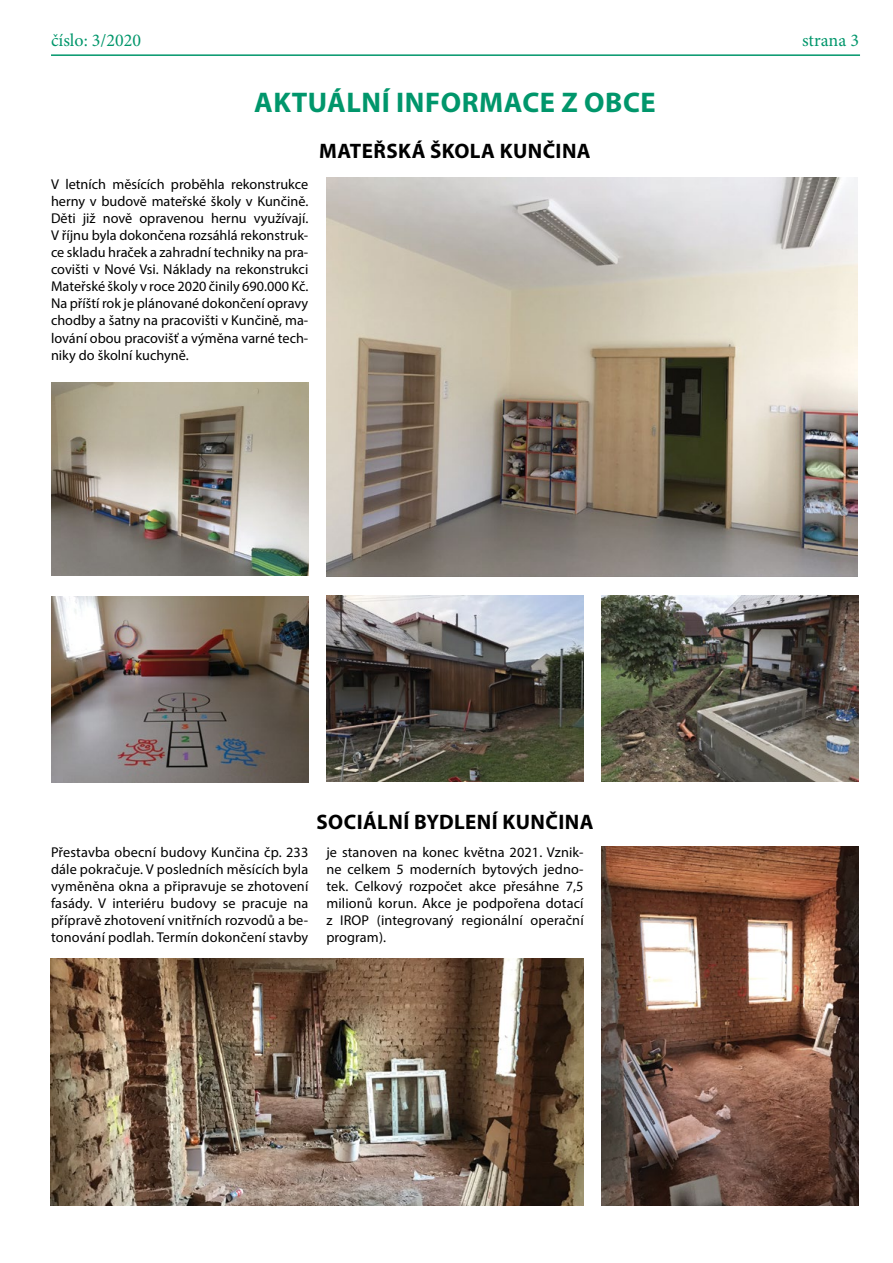
<style>
.page{position:relative;width:893px;height:1263px;background:#fff}
.page>*{position:absolute;margin:0;border:0;box-sizing:border-box;transform-origin:0 0}
.t1{font:700 28.5px "Myriad Pro";color:#00966b}
.t2{font:700 21px "Myriad Pro";letter-spacing:.02em;color:#000}
.t3{font:18px "Minion Pro";color:#00966b}
.t4{font:14.25px/17.1px "Myriad Pro";letter-spacing:.005em;color:#000;text-align:justify}
</style>
<div class="page">
<hr style="left:51px;top:54px;width:809px;height:2px;background:#00966b">
<img style="left:51px;top:382px;width:257px;height:194px">
<img style="left:326px;top:178px;width:532px;height:398px">
<img style="left:51px;top:596px;width:257px;height:186px">
<img style="left:602px;top:846px;width:257px;height:359px">
<img style="left:326px;top:596px;width:258px;height:186px">
<img style="left:602px;top:596px;width:257px;height:186px">
<img style="left:50px;top:959px;width:534px;height:246px">
<p class="t3" style="left:51px;top:29px;width:91px">číslo: 3/2020</p>
<p class="t3" style="left:802px;top:29px;width:58px">strana 3</p>
<h1 class="t1" style="left:254px;top:84px;width:18px">AKTUÁLNÍ</h1>
<h1 class="t1" style="left:396px;top:84px;width:126px">IN FORMACE</h1>
<h1 class="t1" style="left:561px;top:84px;width:42px">Z OBCE</h1>
<p class="t4" style="left:51px;top:175px;width:259px">V letních měsících proběhla rekonstrukce herny v budově mateřské školy v Kunčině.<br>Děti již nově opravenou hernu využívají.<br>V říjnu byla dokončena rozsáhlá rekonstruk&shy;ce skladu hraček a zahradní techniky na pra&shy;covišti v Nové Vsi. Náklady na rekonstrukci Mateřské školy v roce 2020 činily 690.000 Kč.<br>Na příští rok je plánované dokončení opravy chodby a šatny na pracovišti v Kunčině, ma&shy;lování obou pracovišť a výměna varné tech&shy;niky do školní kuchyně.</p>
<h2 class="t2" style="left:319px;top:137px;width:273px">MATEŘSKÁ ŠKOLA KUNČINA</h2>
<h2 class="t2" style="left:317px;top:808px;width:278px">SOCIÁLNÍ BYDLENÍ KUNČINA</h2>
<p class="t4" style="left:51px;top:843px;width:259px">Přestavba obecní budovy Kunčina čp. 233 dále pokračuje. V posledních měsících byla vyměněna okna a připravuje se zhotovení fasády. V interiéru budovy se pracuje na přípravě zhotovení vnitřních rozvodů a be&shy;tonování podlah. Termín dokončení stavby</p>
<p class="t4" style="left:326px;top:843px;width:259px">je stanoven na konec května 2021. Vznik&shy;ne celkem 5 moderních bytových jedno&shy;tek. Celkový rozpočet akce přesáhne 7,5 milionů korun. Akce je podpořena dotací z IROP (integrovaný regionální operační program).</p>
</div>
